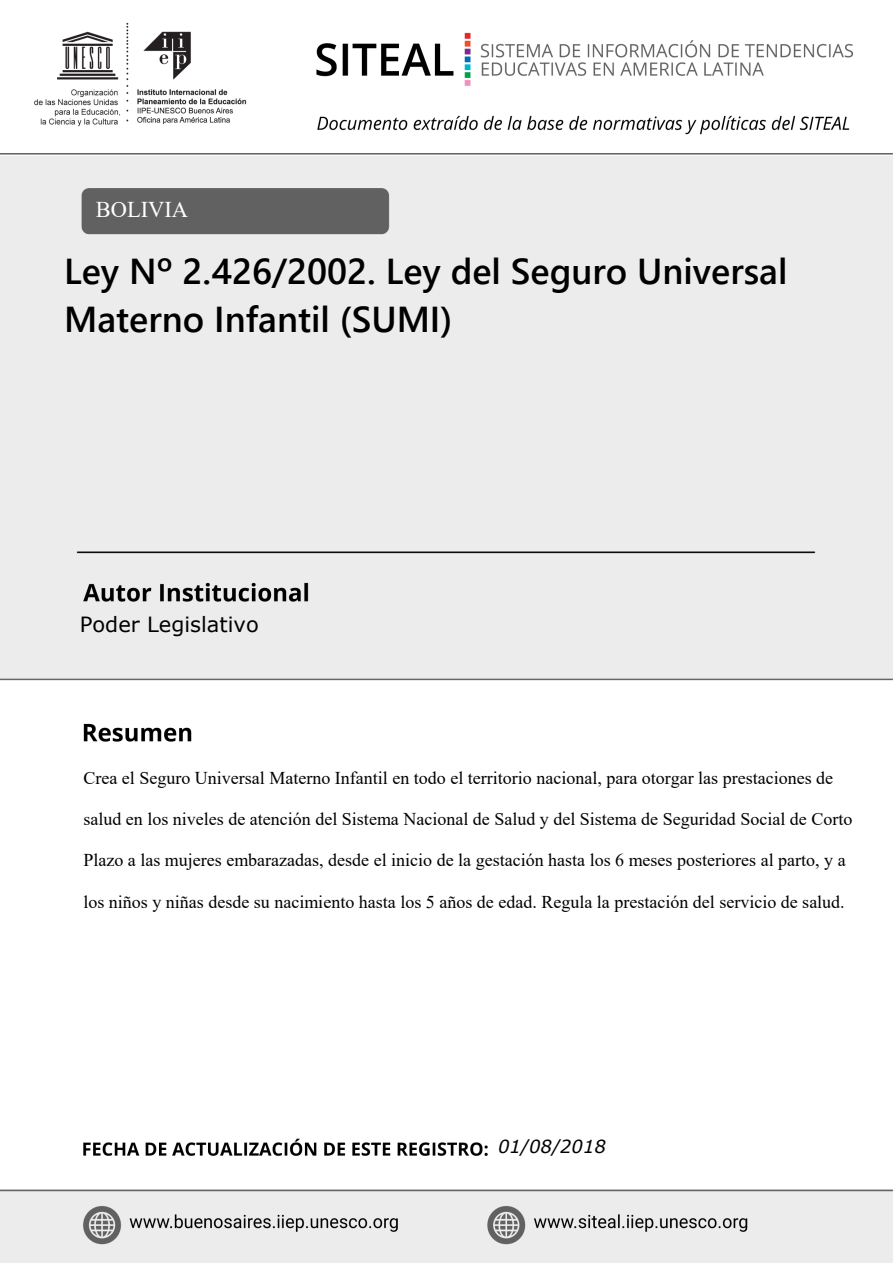
<style>
.page{position:relative;width:893px;height:1263px;background:#fff}
.page>*{position:absolute;margin:0;border:0;box-sizing:border-box;transform-origin:0 0}
.t1{font:600 36px/47.7px "Segoe UI";color:#000}
.t2{font:22.5px "Times New Roman";color:#fff}
.t3{font:21px "Verdana";color:#000}
.t4{font:18px "Times New Roman";color:#000}
.t5{font:italic 18px "Verdana";color:#000}
</style>
<div class="page">
<img style="left:0;top:22px;width:893px;height:1241px">
<div style="left:0;top:842px;width:893px;height:140px;background:#fff"></div>
<div style="left:0;top:983px;width:893px;height:140px;background:#fff"></div>
<p class="t2" style="left:96px;top:197px;width:94px">BOLIVIA</p>
<h1 class="t1" style="left:64px;top:246px;width:725px">Ley Nº 2.426/2002. Ley del Seguro Universal<br>Materno Infantil (SUMI)</h1>
<p class="t3" style="left:80px;top:611px;width:180px">Poder Legislativo</p>
<p class="t4" style="left:83px;top:768px;width:751px">Crea el Seguro Universal Materno Infantil en todo el territorio nacional, para otorgar las prestaciones de</p>
<p class="t4" style="left:83px;top:809px;width:770px">salud en los niveles de atención del Sistema Nacional de Salud y del Sistema de Seguridad Social de Corto</p>
<p class="t4" style="left:83px;top:850px;width:764px">Plazo a las mujeres embarazadas, desde el inicio de la gestación hasta los 6 meses posteriores al parto, y a</p>
<p class="t4" style="left:83px;top:892px;width:763px">los niños y niñas desde su nacimiento hasta los 5 años de edad. Regula la prestación del servicio de salud.</p>
<p class="t5" style="left:498px;top:1135px;width:109px">01/08/2018</p>
</div>
